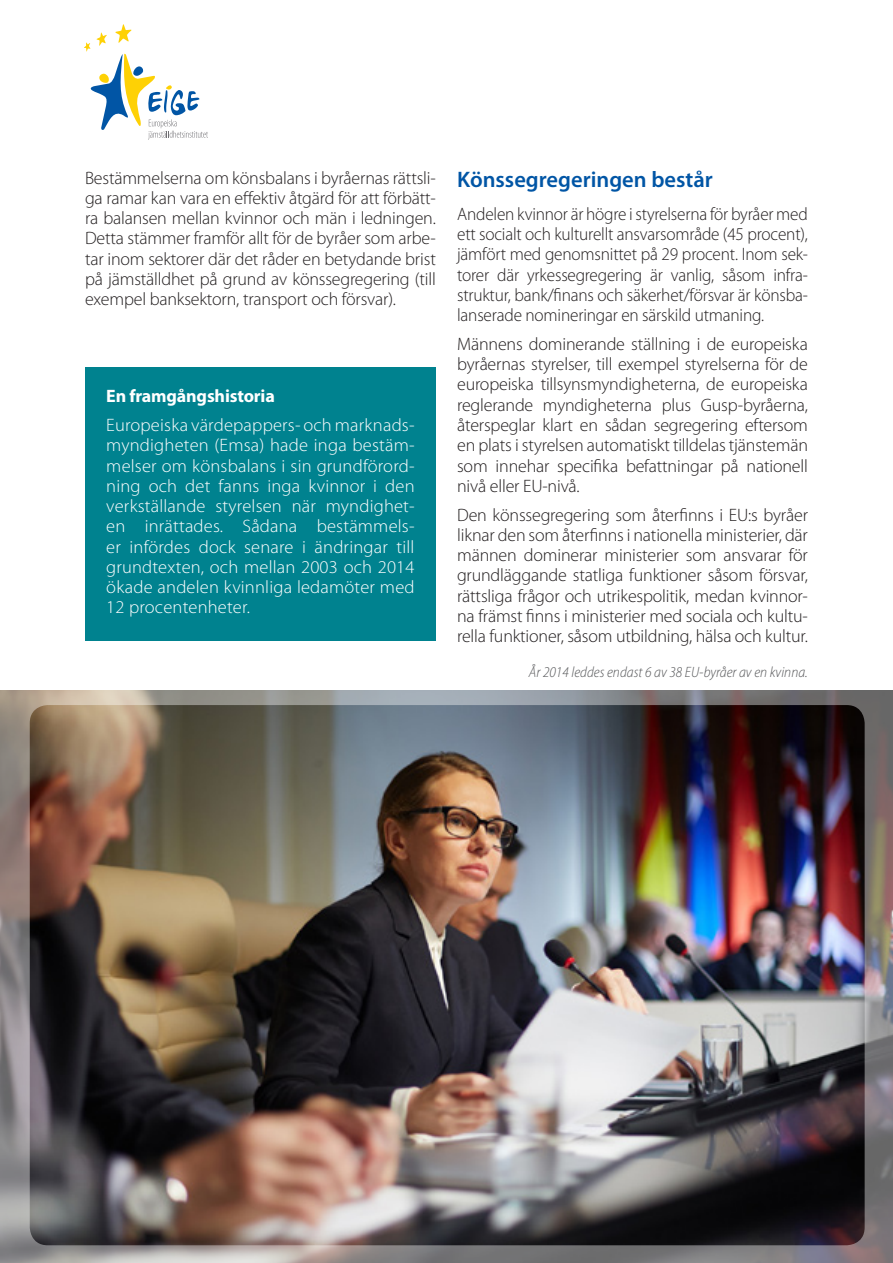
<style>
.page{position:relative;width:893px;height:1263px;background:#fff}
.page>*{position:absolute;margin:0;border:0;box-sizing:border-box;transform-origin:0 0}
.Title_1{font:600 22.5px "Myriad Pro";color:#0155a5}
.Body_text{font:300 18px/20.2px "Myriad Pro";letter-spacing:-.01em;color:#231f20;text-align:justify}
.Body_text-2{font:300 18px/20.2px "Myriad Pro";letter-spacing:.01em;color:#fff;text-align:justify}
.Body_text-3{font:300 18px/20.2px "Myriad Pro";letter-spacing:-.01em;color:#231f20;text-align:justify;scale:.96 1}
.Body_text-4{font:700 18px "Myriad Pro";letter-spacing:-.01em;color:#fff}
.t1{font:italic 300 semi-condensed 15px "Myriad Pro";color:#57585a}
</style>
<div class="page">
<svg style="left:84px;top:24px;width:124px;height:116px"></svg>
<div style="left:85px;top:368px;width:351px;height:273px;background:#00828f"></div>
<img style="left:0;top:690px;width:893px;height:573px">
<img style="left:30px;top:705px;width:835px;height:540px">
<p class="Body_text" style="left:85px;top:168px;width:352px">Bestämmelserna om könsbalans i byråernas rättsli&shy;ga ramar kan vara en effektiv åtgärd för att förbätt&shy;ra balansen mellan kvinnor och män i ledningen.<br>Detta stämmer framför allt för de byråer som arbe&shy;tar inom sektorer där det råder en betydande brist på jämställdhet på grund av könssegregering (till exempel banksektorn, transport och försvar).</p>
<p class="Title_1" style="left:457px;top:167px;width:257px">Könssegregeringen består</p>
<p class="Body_text-3" style="left:457px;top:204px;width:367px">Andelen kvinnor är högre i styrelserna för byråer med ett socialt och kulturellt ansvarsområde (45 procent), jämfört med genomsnittet på 29 procent. Inom sek&shy;torer där yrkessegregering är vanlig, såsom infra&shy;struktur, bank/finans och säkerhet/försvar är könsba&shy;lanserade nomineringar en särskild utmaning.</p>
<p class="Body_text" style="left:457px;top:334px;width:352px">Männens dominerande ställning i de europeiska byråernas styrelser, till exempel styrelserna för de europeiska tillsynsmyndigheterna, de europeiska reglerande myndigheterna plus Gusp‑byråerna, återspeglar klart en sådan segregering eftersom en plats i styrelsen automatiskt tilldelas tjänstemän som innehar specifika befattningar på nationell nivå eller EU‑nivå.</p>
<p class="Body_text" style="left:457px;top:505px;width:352px">Den könssegregering som återfinns i EU:s byråer liknar den som återfinns i nationella ministerier, där männen dominerar ministerier som ansvarar för grundläggande statliga funktioner såsom försvar, rättsliga frågor och utrikespolitik, medan kvinnor&shy;na främst finns i ministerier med sociala och kultu&shy;rella funktioner, såsom utbildning, hälsa och kultur.</p>
<p class="Body_text-4" style="left:106px;top:385px;width:170px">En framgångshistoria</p>
<p class="Body_text-2" style="left:106px;top:415px;width:310px">Europeiska värdepappers- och marknads&shy;myndigheten (Emsa) hade inga bestäm&shy;melser om könsbalans i sin grundförord&shy;ning och det fanns inga kvinnor i den verkställande styrelsen när myndighet&shy;en inrättades. Sådana bestämmels&shy;er infördes dock senare i ändringar till grundtexten, och mellan 2003 och 2014 ökade andelen kvinnliga ledamöter med 12 procentenheter.</p>
<p class="t1" style="left:529px;top:664px;width:281px">År 2014 leddes endast 6 av 38 EU-byråer av en kvinna.</p>
</div>
